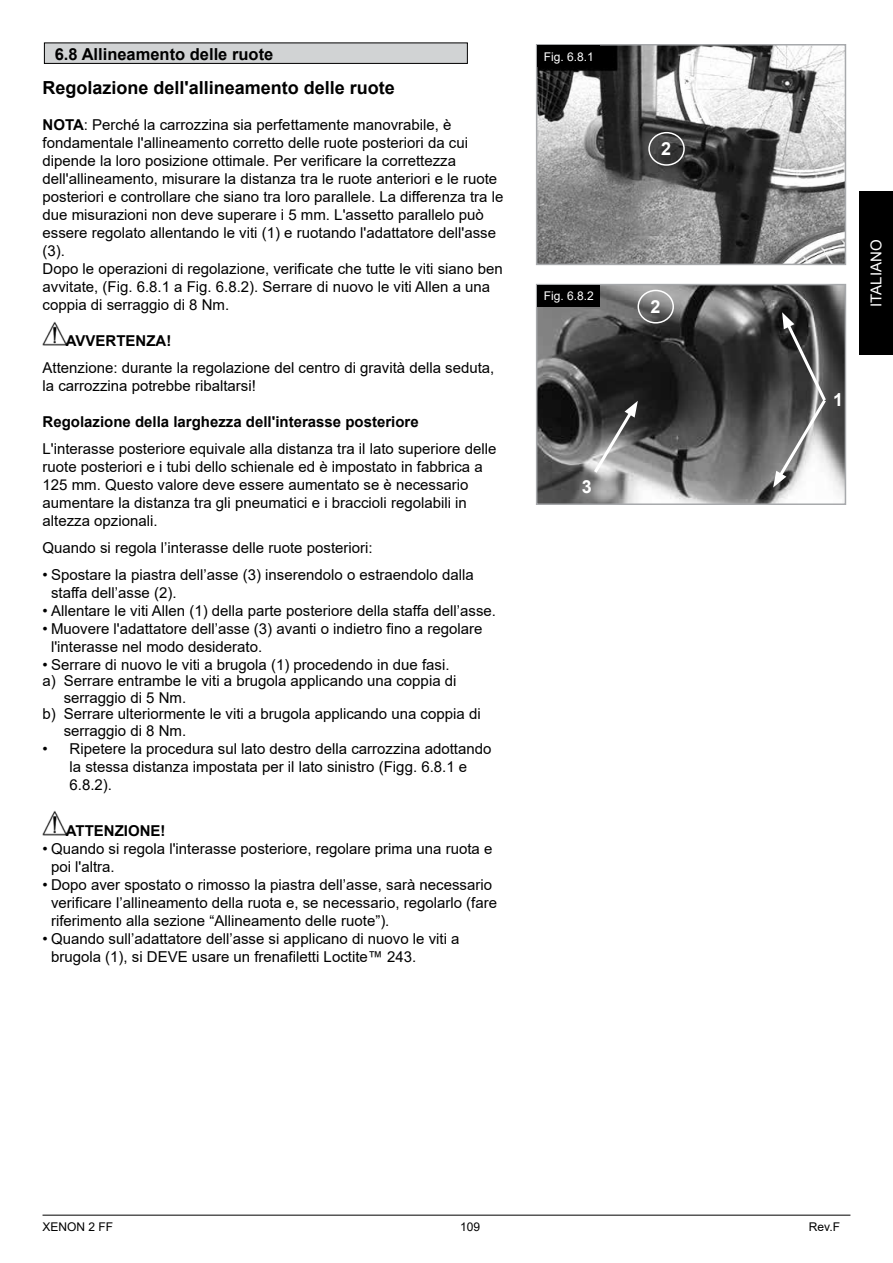
<style>
.page{position:relative;width:893px;height:1263px;background:#fff}
.page>*{position:absolute;margin:0;border:0;box-sizing:border-box;transform-origin:0 0}
.t1{font:700 18px "Arial";color:#000}
.t2{font:700 18px "Arial";color:#fff}
.t3{font:700 16.5px "Arial";color:#000}
.t4{font:15px/18px "Arial";color:#000}
.t5{font:700 15px "Arial";color:#000}
.t6{font:15px "Arial";color:#fff}
.t7{font:12px "Arial";color:#fff}
.t8{font:12px "Arial";color:#000}
.s1{font-weight:700}
</style>
<div class="page">
<div style="left:859px;top:191px;width:34px;height:164px;background:#000"></div>
<hr style="left:43px;top:1215px;width:807px;height:1px;background:#000">
<div style="left:44px;top:43px;width:423px;height:20px;background:#d1d3d4"></div>
<div style="left:44px;top:43px;width:424px;height:21px;border:1px solid #000"></div>
<img style="left:43px;top:321px;width:23px;height:25px">
<img style="left:43px;top:811px;width:23px;height:24px">
<img style="left:539px;top:287px;width:304px;height:215px">
<div style="left:536px;top:284px;width:310px;height:221px;border:2px solid #a7a9ac"></div>
<div style="left:537px;top:286px;width:63px;height:21px;background:#000"></div>
<svg style="left:773px;top:312px;width:56px;height:175px;background:#767676"></svg>
<svg style="left:591px;top:401px;width:47px;height:75px;background:#7d7d7d"></svg>
<div style="left:637px;top:290px;width:37px;height:34px;border:2px solid #fff;border-radius:50%"></div>
<img style="left:539px;top:47px;width:304px;height:215px">
<div style="left:536px;top:44px;width:310px;height:221px;border:2px solid #a7a9ac"></div>
<div style="left:537px;top:46px;width:63px;height:21px;background:#000"></div>
<div style="left:648px;top:132px;width:37px;height:34px;border:2px solid #fff;border-radius:50%"></div>
<p class="t3" style="left:55px;top:42px;width:220px">6.8 Allineamento delle ruote</p>
<p class="t1" style="left:43px;top:75px;width:354px">Regolazione dell'allineamento delle ruote</p>
<p class="t4" style="left:43px;top:115px;width:462px"><span class="s1">NOTA</span>: Perché la carrozzina sia perfettamente manovrabile, è fondamentale l'allineamento corretto delle ruote posteriori da cui dipende la loro posizione ottimale. Per verificare la correttezza dell'allineamento, misurare la distanza tra le ruote anteriori e le ruote posteriori e controllare che siano tra loro parallele. La differenza tra le due misurazioni non deve superare i 5 mm. L'assetto parallelo può essere regolato allentando le viti (1) e ruotando l'adattatore dell'asse (3).<br>Dopo le operazioni di regolazione, verificate che tutte le viti siano ben avvitate, (Fig. 6.8.1 a Fig. 6.8.2). Serrare di nuovo le viti Allen a una coppia di serraggio di 8 Nm.</p>
<p class="t5" style="left:66px;top:330px;width:107px">AVVERTENZA!</p>
<p class="t4" style="left:43px;top:358px;width:453px">Attenzione: durante la regolazione del centro di gravità della seduta, la carrozzina potrebbe ribaltarsi!</p>
<p class="t5" style="left:43px;top:411px;width:378px">Regolazione della larghezza dell'interasse posteriore</p>
<p class="t4" style="left:43px;top:439px;width:455px">L'interasse posteriore equivale alla distanza tra il lato superiore delle ruote posteriori e i tubi dello schienale ed è impostato in fabbrica a 125 mm. Questo valore deve essere aumentato se è necessario aumentare la distanza tra gli pneumatici e i braccioli regolabili in altezza opzionali.</p>
<p class="t4" style="left:43px;top:538px;width:332px">Quando si regola l’interasse delle ruote posteriori:</p>
<p class="t4" style="left:51px;top:565px;width:424px;text-indent:-9px">• Spostare la piastra dell’asse (3) inserendolo o estraendolo dalla staffa dell’asse (2).</p>
<p class="t4" style="left:43px;top:601px;width:455px">• Allentare le viti Allen (1) della parte posteriore della staffa dell’asse.</p>
<p class="t4" style="left:51px;top:619px;width:433px;text-indent:-9px">• Muovere l'adattatore dell’asse (3) avanti o indietro fino a regolare l'interasse nel modo desiderato.</p>
<p class="t4" style="left:43px;top:655px;width:409px">• Serrare di nuovo le viti a brugola (1) procedendo in due fasi.</p>
<p class="t4" style="left:43px;top:672px;width:415px">a) Serrare entrambe le viti a brugola applicando una coppia di</p>
<p class="t4" style="left:64px;top:688px;width:124px">serraggio di 5 Nm.</p>
<p class="t4" style="left:43px;top:705px;width:440px">b) Serrare ulteriormente le viti a brugola applicando una coppia di</p>
<p class="t4" style="left:64px;top:721px;width:124px">serraggio di 8 Nm.</p>
<p class="t4" style="left:70px;top:739px;width:423px;text-indent:-27px">• Ripetere la procedura sul lato destro della carrozzina adottando la stessa distanza impostata per il lato sinistro (Figg. 6.8.1 e<br>6.8.2).</p>
<p class="t5" style="left:66px;top:820px;width:101px">ATTENZIONE!</p>
<p class="t4" style="left:51px;top:839px;width:443px;text-indent:-9px">• Quando si regola l'interasse posteriore, regolare prima una ruota e poi l'altra.</p>
<p class="t4" style="left:51px;top:875px;width:447px;text-indent:-9px">• Dopo aver spostato o rimosso la piastra dell’asse, sarà necessario verificare l’allineamento della ruota e, se necessario, regolarlo (fare riferimento alla sezione “Allineamento delle ruote”).</p>
<p class="t4" style="left:51px;top:929px;width:410px;text-indent:-9px">• Quando sull’adattatore dell’asse si applicano di nuovo le viti a brugola (1), si DEVE usare un frenafiletti Loctite™ 243.</p>
<p class="t7" style="left:544px;top:48px;width:52px">Fig. 6.8.1</p>
<p class="t7" style="left:549px;top:48px;width:38px">Fig. 30</p>
<p class="t7" style="left:544px;top:288px;width:52px">Fig. 6.8.2</p>
<p class="t7" style="left:549px;top:288px;width:38px">Fig. 37</p>
<p class="t2" style="left:582px;top:474px;width:12px">3</p>
<p class="t2" style="left:661px;top:136px;width:12px">2</p>
<p class="t2" style="left:650px;top:294px;width:12px">2</p>
<p class="t6" style="left:866px;top:307px;width:69px;rotate:-90deg">ITALIANO</p>
<p class="t2" style="left:833px;top:387px;width:12px">1</p>
<p class="t8" style="left:43px;top:1219px;width:72px">XENON 2 FF</p>
<p class="t8" style="left:460px;top:1219px;width:22px">109</p>
<p class="t8" style="left:809px;top:1219px;width:33px">Rev.F</p>
</div>
